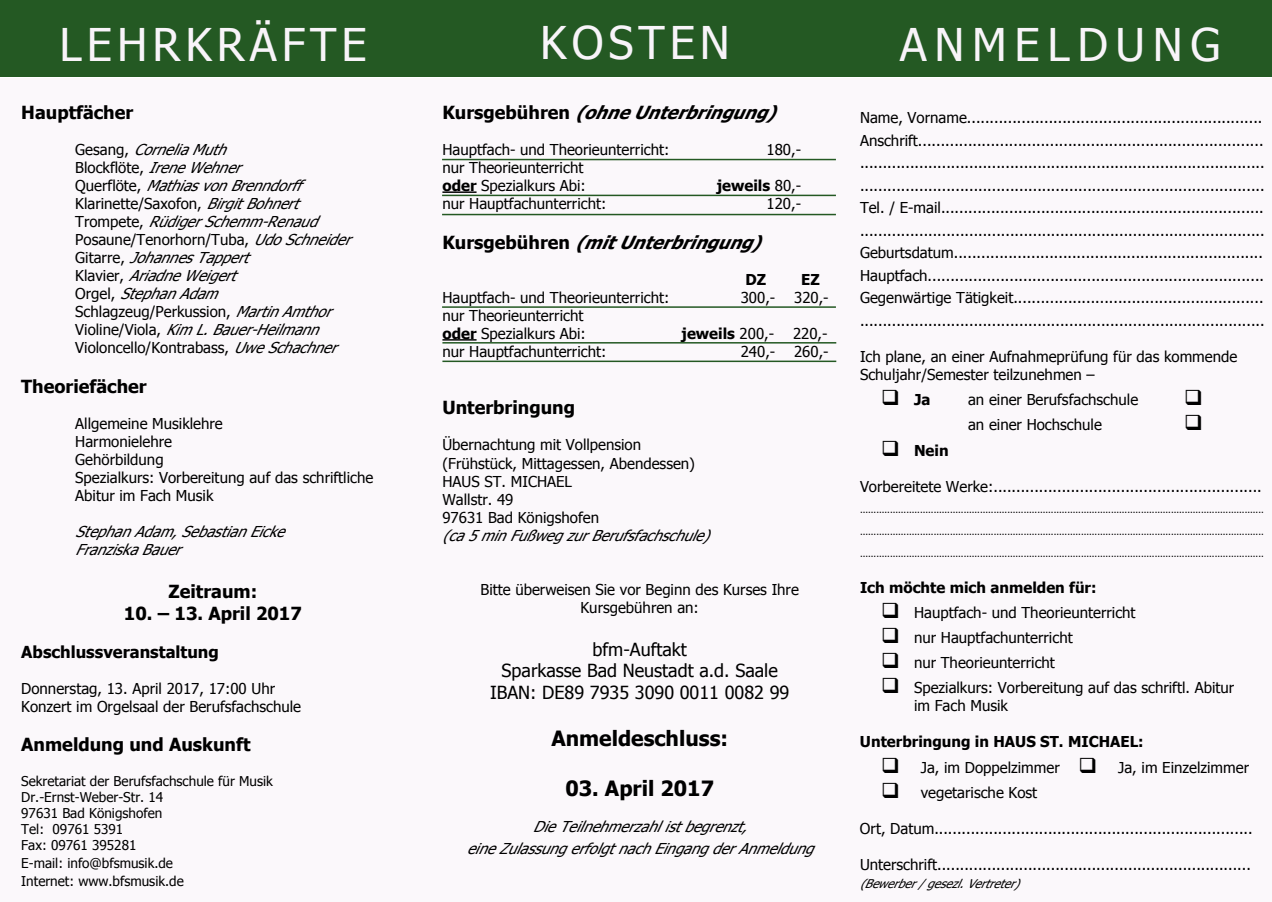
<style>
.page{position:relative;width:1272px;height:902px;background:#fff}
.page>*{position:absolute;margin:0;border:0;box-sizing:border-box;transform-origin:0 0}
.t1{font:45px "Tahoma";letter-spacing:.11em;color:#f8f4f9}
.t2{font:45px "Tahoma";letter-spacing:.17em;color:#f8f4f9}
.t3{font:700 21px "Tahoma";color:#000}
.t4{font:700 18px "Tahoma";color:#000}
.t5{font:18px/21.6px "Tahoma";color:#000;text-align:center}
.t6{font:italic 700 18px "Tahoma";color:#000}
.t7{font:700 16.5px "Tahoma";color:#000}
.t8{font:15px/18px "Tahoma";color:#000}
.t9{font:italic 15px/18px "Tahoma";color:#000}
.t10{font:700 15px "Tahoma";color:#000}
.t11{font:13.5px/16.2px "Tahoma";color:#000}
.t12{font:italic 12px "Tahoma";color:#000}
.t13{font:9px "Tahoma";color:#000}
.s1{font-style:normal}
.s2{font-weight:700}
.s3{font-weight:400}
</style>
<div class="page">
<div style="left:0;top:78px;width:1271px;height:823px;background:#fbf8fb"></div>
<div style="left:0;top:0;width:1271px;height:77px;background:#245923"></div>
<hr style="left:442px;top:191px;width:34px;height:2px;background:#000">
<hr style="left:442px;top:339px;width:34px;height:1px;background:#000">
<hr style="left:442px;top:159px;width:394px;height:1px;background:#245923">
<hr style="left:442px;top:195px;width:394px;height:1px;background:#245923">
<hr style="left:442px;top:214px;width:394px;height:1px;background:#245923">
<hr style="left:442px;top:306px;width:394px;height:2px;background:#245923">
<hr style="left:442px;top:342px;width:394px;height:1px;background:#245923">
<hr style="left:442px;top:360px;width:394px;height:2px;background:#245923">
<h1 class="t1" style="left:60px;top:14px;width:308px">LEHRKRÄFTE</h1>
<h1 class="t1" style="left:540px;top:13px;width:191px">KOSTEN</h1>
<h1 class="t2" style="left:899px;top:14px;width:322px">ANMELDUNG</h1>
<p class="t4" style="left:21px;top:100px;width:114px">Hauptfächer</p>
<p class="t9" style="left:75px;top:141px;width:286px"><span class="s1">G e s a n g ,</span> Cornelia Muth<br><span class="s1">Blockflöte,</span> IreneWehner<br><span class="s1">Q u e r f l ö t e ,</span> Mathias von Brenndorff<br><span class="s1">Klarinette/Saxofon,</span> BirgitBohnert<br><span class="s1">T r o m p e t e ,</span> Rüdiger Schemm-Renaud<br><span class="s1">Posaune/Tenorhorn/Tuba,</span> UdoSchneider<br><span class="s1">G i t a r r e ,</span> Johannes Tappert<br><span class="s1">K l a v i e r ,</span> Ariadne Weigert<br><span class="s1">O r g e l ,</span> Stephan Adam<br><span class="s1">Schlagzeug/Perkussion,</span> MartinAmthor<br><span class="s1">V i o l i n e / V i o l a ,</span> Kim L. Bauer-Heilmann<br><span class="s1">Violoncello/Kontrabass,</span> UweSchachner</p>
<p class="t4" style="left:21px;top:373px;width:127px">Theoriefächer</p>
<p class="t8" style="left:75px;top:415px;width:299px">Allgemeine Musiklehre<br>Harmonielehre<br>Gehörbildung<br>Spezialkurs: Vorbereitung auf das schriftliche<br>Abitur im Fach Musik</p>
<p class="t9" style="left:75px;top:523px;width:220px">Stephan Adam, Sebastian Eicke<br>Franziska Bauer</p>
<p class="t4" style="left:168px;top:579px;width:90px">Zeitraum:</p>
<p class="t4" style="left:124px;top:600px;width:179px">10. – 13. April 2017</p>
<p class="t7" style="left:21px;top:640px;width:199px">Abschlussveranstaltung</p>
<p class="t8" style="left:21px;top:680px;width:281px">Donnerstag, 13. April 2017, 17:00 Uhr<br>Konzert im Orgelsaal der Berufsfachschule</p>
<p class="t4" style="left:21px;top:732px;width:231px">Anmeldung und Auskunft</p>
<p class="t11" style="left:21px;top:773px;width:253px">Sekretariat der Berufsfachschule für Musik<br>Dr.-Ernst-Weber-Str. 14<br>97631 Bad Königshofen<br>Tel: 09761 5391<br>Fax: 09761 395281</p>
<p class="t11" style="left:21px;top:855px;width:164px;line-height:18px">E-mail: info@bfsmusik.de<br>Internet: www.bfsmusik.de</p>
<p class="t6" style="left:442px;top:100px;width:346px"><span class="s1">K u r s g e b ü h r e n</span> (ohne Unterbringung)</p>
<p class="t8" style="left:442px;top:141px;width:228px">Hauptfach- und Theorieunterricht:</p>
<p class="t8" style="left:766px;top:141px;width:36px">180,-</p>
<p class="t8" style="left:442px;top:159px;width:145px">nur Theorieunterricht <span class="s2">oder</span> Spezialkurs Abi:</p>
<p class="t10" style="left:716px;top:175px;width:86px">jeweils <span class="s3">80,-</span></p>
<p class="t8" style="left:442px;top:195px;width:165px">nur Hauptfachunterricht:</p>
<p class="t8" style="left:766px;top:195px;width:36px">120,-</p>
<p class="t6" style="left:442px;top:229px;width:331px"><span class="s1">K u r s g e b ü h r e n</span> (mit Unterbringung)</p>
<p class="t10" style="left:745px;top:269px;width:22px">DZ</p>
<p class="t10" style="left:801px;top:269px;width:20px">EZ</p>
<p class="t8" style="left:442px;top:289px;width:228px">Hauptfach- und Theorieunterricht:</p>
<p class="t8" style="left:740px;top:289px;width:36px">300,-</p>
<p class="t8" style="left:794px;top:289px;width:36px">320,-</p>
<p class="t8" style="left:442px;top:307px;width:145px">nur Theorieunterricht <span class="s2">oder</span> Spezialkurs Abi:</p>
<p class="t10" style="left:681px;top:323px;width:94px">jeweils <span class="s3">200,-</span></p>
<p class="t8" style="left:793px;top:325px;width:36px">220,-</p>
<p class="t8" style="left:442px;top:343px;width:165px">nur Hauptfachunterricht:</p>
<p class="t8" style="left:740px;top:343px;width:36px">240,-</p>
<p class="t8" style="left:794px;top:343px;width:36px">260,-</p>
<p class="t4" style="left:442px;top:395px;width:134px">Unterbringung</p>
<p class="t8" style="left:442px;top:437px;width:254px">Übernachtung mit Vollpension (Frühstück, Mittagessen, Abendessen)<br>HAUS ST. MICHAEL<br>Wallstr. 49<br>97631 Bad Königshofen</p>
<p class="t9" style="left:442px;top:527px;width:278px">(ca 5 min Fußweg zur Berufsfachschule)</p>
<p class="t8" style="left:480px;top:581px;width:320px;text-align:center">Bitte überweisen Sie vor Beginn des Kurses Ihre<br>Kursgebühren an:</p>
<p class="t5" style="left:490px;top:639px;width:301px">bfm-Auftakt<br>Sparkasse Bad Neustadt a.d. Saale<br>IBAN: DE89 7935 3090 0011 0082 99</p>
<h2 class="t3" style="left:551px;top:723px;width:178px">Anmeldeschluss:</h2>
<h2 class="t3" style="left:565px;top:773px;width:150px">03. April 2017</h2>
<p class="t9" style="left:466px;top:816px;width:358px;line-height:21.6px;text-align:center">Die Teilnehmerzahl ist begrenzt,<br>eine Zulassung erfolgt nach Eingang der Anmeldung</p>
<p class="t8" style="left:860px;top:107px;width:406px;line-height:22.5px">Name, Vorname.................................................................<br>Anschrift............................................................................ ......................................................................................... .........................................................................................<br>Tel. / E-mail....................................................................... .........................................................................................<br>Geburtsdatum....................................................................<br>Hauptfach..........................................................................<br>Gegenwärtige Tätigkeit....................................................... .........................................................................................</p>
<p class="t8" style="left:860px;top:348px;width:379px">Ich plane, an einer Aufnahmeprüfung für das kommende<br>Schuljahr/Semester teilzunehmen –</p>
<p class="t10" style="left:881px;top:389px;width:51px">❑ Ja</p>
<p class="t8" style="left:968px;top:391px;width:172px">an einer Berufsfachschule</p>
<p class="t8" style="left:968px;top:417px;width:135px">an einer Hochschule</p>
<p class="t10" style="left:881px;top:439px;width:69px">❑ Nein</p>
<p class="t8" style="left:860px;top:478px;width:403px">Vorbereitete Werke:...........................................................</p>
<p class="t13" style="left:860px;top:504px;width:405px">....................................................................................................................................................</p>
<p class="t13" style="left:860px;top:525px;width:405px">....................................................................................................................................................</p>
<p class="t13" style="left:860px;top:547px;width:405px">....................................................................................................................................................</p>
<p class="t10" style="left:860px;top:576px;width:238px">Ich möchte mich anmelden für:</p>
<p class="t8" style="left:881px;top:604px;width:256px">❑ Hauptfach- und Theorieunterricht</p>
<p class="t8" style="left:881px;top:629px;width:193px">❑ nur Hauptfachunterricht</p>
<p class="t8" style="left:881px;top:654px;width:175px">❑ nur Theorieunterricht</p>
<p class="t8" style="left:914px;top:679px;width:322px;text-indent:-33px">❑ Spezialkurs: Vorbereitung auf das schriftl. Abitur im Fach Musik</p>
<p class="t10" style="left:860px;top:731px;width:285px">Unterbringung in HAUS ST. MICHAEL:</p>
<p class="t8" style="left:881px;top:759px;width:369px">❑ Ja, im Doppelzimmer ❑ Ja, im Einzelzimmer</p>
<p class="t8" style="left:881px;top:784px;width:158px">❑ vegetarische Kost</p>
<p class="t8" style="left:860px;top:820px;width:394px">Ort, Datum......................................................................</p>
<p class="t8" style="left:860px;top:856px;width:392px">Unterschrift.....................................................................</p>
<p class="t12" style="left:860px;top:875px;width:168px">(Bewerber / gesezl. Vertreter)</p>
</div>
